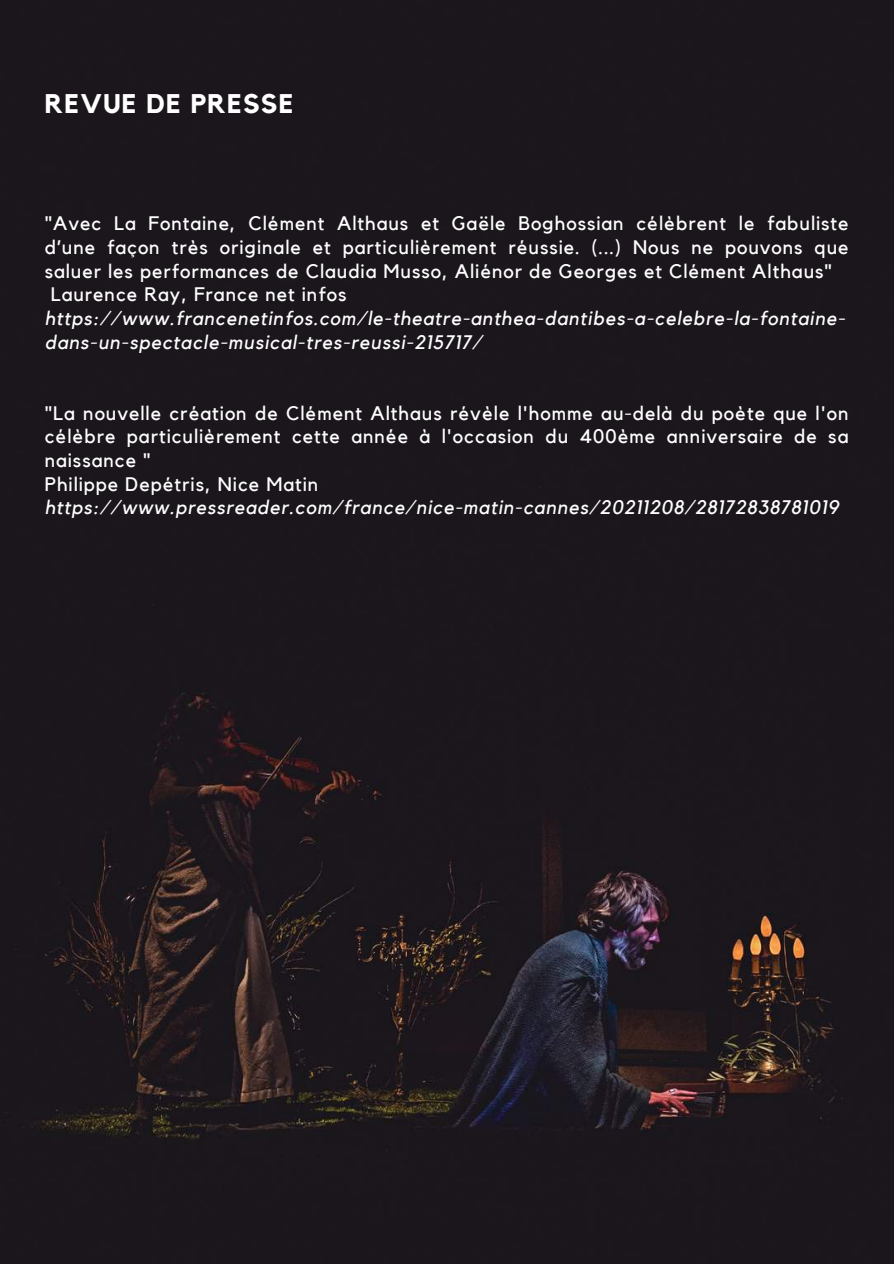
<style>
.page{position:relative;width:894px;height:1264px;background:#fff}
.page>*{position:absolute;margin:0;border:0;box-sizing:border-box;transform-origin:0 0}
.t1{font:700 26.85px "Kollektif";letter-spacing:.05em;color:#fff}
.t2{font:19.5px/23.7px "Kollektif";letter-spacing:.05em;color:#fff}
.t3{font:italic 19.5px/23.7px "Kollektif";letter-spacing:.05em;color:#fff}
</style>
<div class="page">
<div style="left:0;top:0;width:893px;height:1263px;background:#1b161c"></div>
<h1 class="t1" style="left:45px;top:91px;width:250px">REVUE DE PRESSE</h1>
<p class="t2" style="left:45px;top:212px;width:805px">"Avec La Fontaine, Clément Althaus et Gaële Boghossian célèbrent le fabuliste</p>
<p class="t2" style="left:45px;top:236px;width:805px">d’une façon très originale et particulièrement réussie. (...) Nous ne pouvons que</p>
<p class="t2" style="left:45px;top:260px;width:788px">saluer les performances de Claudia Musso, Aliénor de Georges et Clément Althaus"</p>
<p class="t2" style="left:51px;top:283px;width:297px">Laurence Ray, France net infos</p>
<p class="t3" style="left:45px;top:307px;width:800px">https://www.francenetinfos.com/le-theatre-anthea-dantibes-a-celebre-la-fontaine&shy;dans-un-spectacle-musical-tres-reussi-215717/</p>
<p class="t2" style="left:45px;top:402px;width:805px">"La nouvelle création de Clément Althaus révèle l'homme au-delà du poète que l'on célèbre particulièrement cette année à l'occasion du 400ème anniversaire de sa naissance "<br>Philippe Depétris, Nice Matin</p>
<p class="t3" style="left:45px;top:496px;width:795px">https://www.pressreader.com/france/nice-matin-cannes/20211208/28172838781019</p>
</div>
